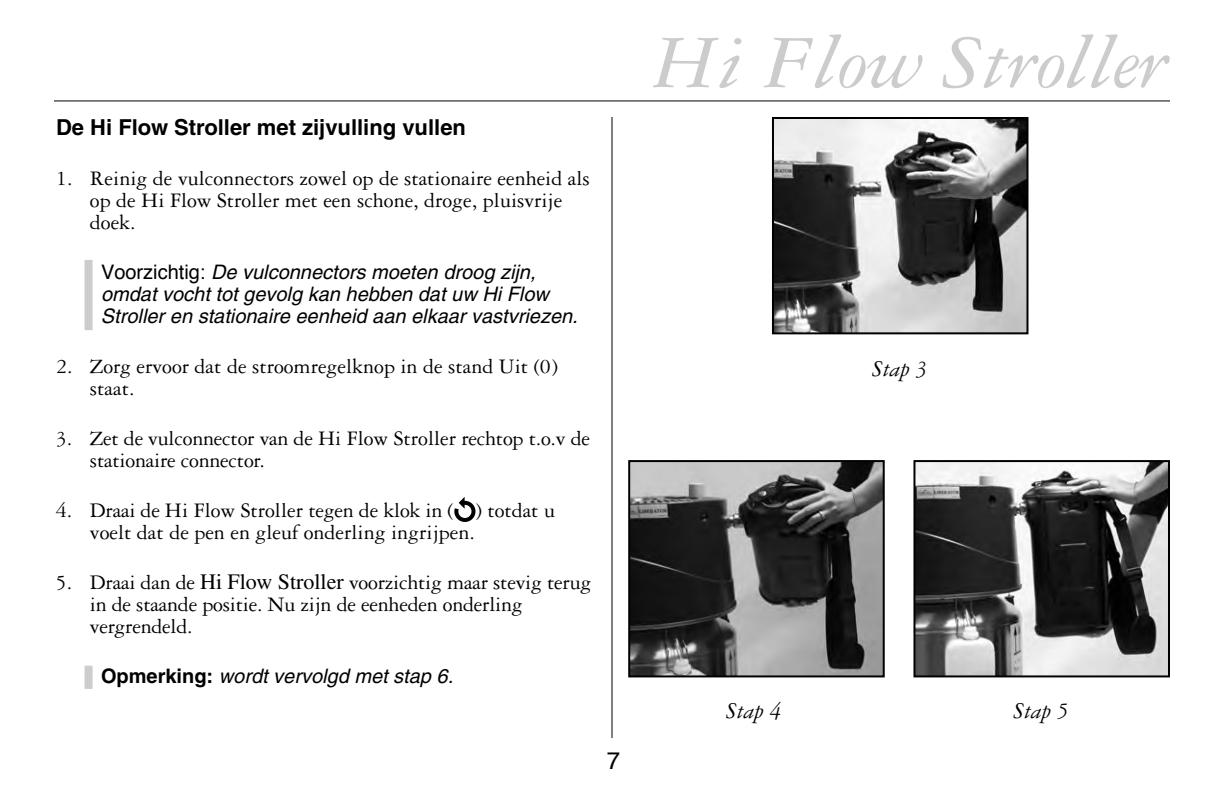
<style>
.page{position:relative;width:1224px;height:792px;background:#fff}
.page>*{position:absolute;margin:0;border:0;box-sizing:border-box;transform-origin:0 0}
.t1{font:italic 80px "Garamond Three";letter-spacing:-.015em;color:#ccc;scale:1.15 1}
.t2{font:italic 24px "Garamond Three";color:#000}
.t3{font:24px "Helvetica";color:#000}
.t4{font:22px/22px "Garamond Three";color:#000}
.t5{font:700 22px "Helvetica";color:#000}
.t6{font:italic 20px/22px "Helvetica";color:#000}
.s1{font-style:normal}
.s2{font-family:"Times"}
.s3{font-weight:700;font-style:normal}
</style>
<div class="page">
<hr style="left:612px;top:117px;width:1px;height:621px;background:#000">
<hr style="left:54px;top:100px;width:1116px;height:1px;background:#000">
<div style="left:85px;top:260px;width:8px;height:70px;background:#ccc"></div>
<div style="left:85px;top:666px;width:8px;height:23px;background:#ccc"></div>
<img style="left:775px;top:120px;width:250px;height:211px">
<div style="left:772px;top:117px;width:256px;height:217px;border:2px solid #000"></div>
<img style="left:631px;top:463px;width:251px;height:211px">
<div style="left:628px;top:460px;width:257px;height:217px;border:2px solid #000"></div>
<img style="left:916px;top:463px;width:251px;height:211px">
<div style="left:913px;top:460px;width:257px;height:217px;border:2px solid #000"></div>
<svg style="left:454px;top:497px;width:22px;height:25px"></svg>
<p class="t5" style="left:56px;top:119px;width:412px">De Hi Flow Stroller met zijvulling vullen</p>
<p class="t4" style="left:90px;top:169px;width:501px;text-indent:-34px">1. Reinig de vulconnectors zowel op de stationaire eenheid als op de Hi Flow Stroller met een schone, droge, pluisvrije doek.</p>
<p class="t6" style="left:101px;top:263px;width:478px"><span class="s1">Voorzichtig:</span> De vulconnectors moeten droog zijn, omdat vocht tot gevolg kan hebben dat uw Hi Flow<br>Stroller en stationaire eenheid aan elkaar vastvriezen.</p>
<p class="t4" style="left:90px;top:357px;width:470px;text-indent:-34px">2. Zorg ervoor dat de stroomregelknop in de stand Uit (0) staat.</p>
<p class="t4" style="left:90px;top:429px;width:502px;text-indent:-34px">3. Zet de vulconnector van de Hi Flow Stroller rechtop t.o.v de stationaire connector.</p>
<p class="t4" style="left:90px;top:501px;width:467px;text-indent:-34px">4. Draai de Hi Flow Stroller tegen de klok in ( ) totdat u voelt dat de pen en gleuf onderling ingrijpen.</p>
<p class="t4" style="left:90px;top:573px;width:503px;text-indent:-34px">5. Draai dan de <span class="s2">Hi Flow Stroller</span> voorzichtig maar stevig terug in de staande positie. Nu zijn de eenheden onderling vergrendeld.</p>
<p class="t6" style="left:101px;top:667px;width:354px"><span class="s3">Opmerking:</span> wordt vervolgd met stap 6.</p>
<p class="t3" style="left:607px;top:750px;width:15px">7</p>
<h1 class="t1" style="left:652px;top:34px;width:450px">Hi Flow Stroller</h1>
<p class="t2" style="left:872px;top:360px;width:57px">Stap 3</p>
<p class="t2" style="left:726px;top:702px;width:57px">Stap 4</p>
<p class="t2" style="left:1014px;top:702px;width:57px">Stap 5</p>
</div>
